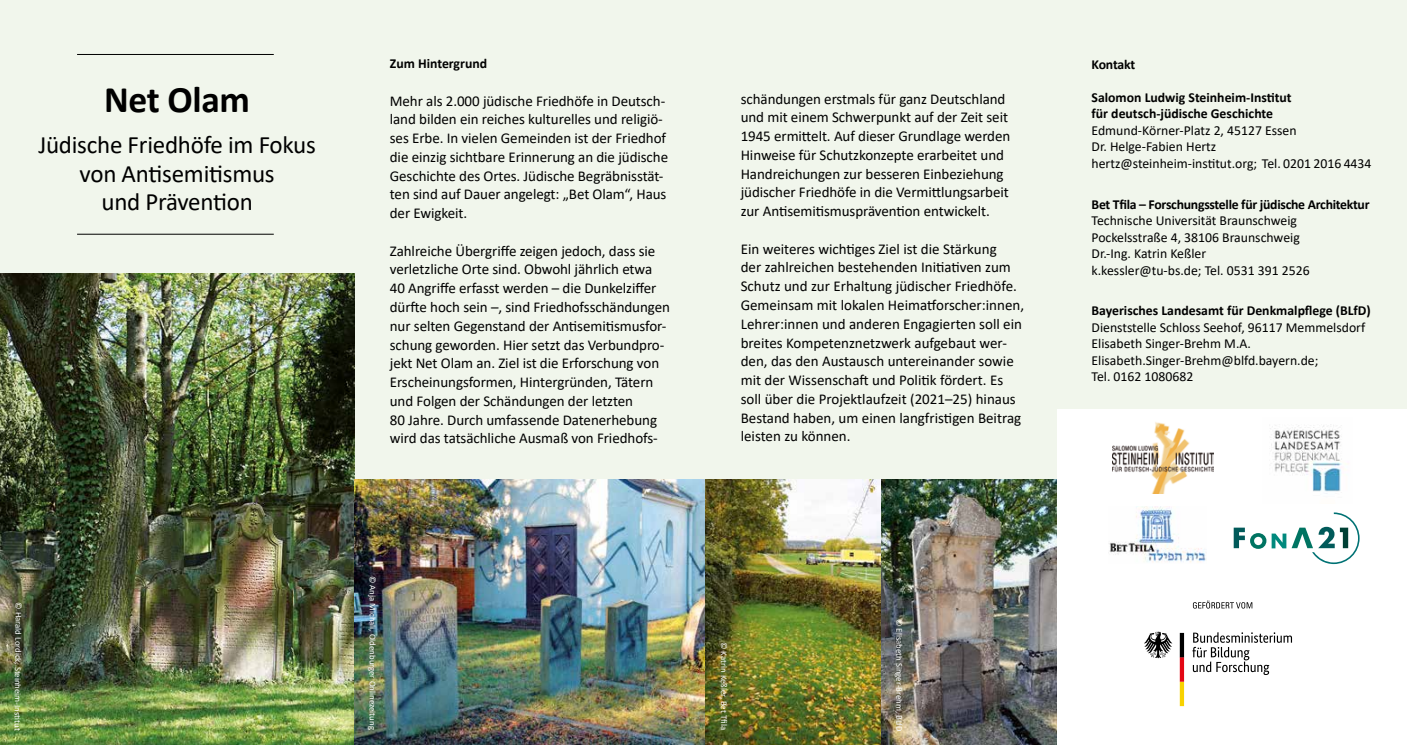
<style>
.page{position:relative;width:1407px;height:745px;background:#fff}
.page>*{position:absolute;margin:0;border:0;box-sizing:border-box;transform-origin:0 0}
.t1{font:700 37.5px "Calibri";letter-spacing:-.01em;color:#000}
.t2{font:25px/28.8px "Calibri";letter-spacing:-.01em;color:#000;text-align:center}
.t3{font:15px/18.8px "Calibri";letter-spacing:-.005em;color:#000}
.t4{font:13.75px/16.5px "Calibri";color:#000}
.t5{font:700 13.75px/16.5px "Calibri";color:#000}
.t6{font:700 13.75px "Calibri";letter-spacing:-.02em;color:#000}
.t7{font:8.75px "Calibri";color:#fff}
</style>
<div class="page">
<div style="left:1056px;top:0;width:351px;height:408px;background:#f1f6ec"></div>
<div style="left:0;top:0;width:1056px;height:744px;background:#f1f6ec"></div>
<hr style="left:77px;top:234px;width:197px;height:1px;background:#000">
<svg style="left:1192px;top:632px;width:100px;height:42px"></svg>
<svg style="left:1144px;top:631px;width:28px;height:27px"></svg>
<svg style="left:1180px;top:632px;width:4px;height:73px"></svg>
<svg style="left:1193px;top:600px;width:59px;height:8px"></svg>
<img style="left:881px;top:479px;width:175px;height:265px">
<img style="left:0;top:273px;width:354px;height:471px">
<hr style="left:77px;top:54px;width:197px;height:1px;background:#000">
<img style="left:1270px;top:424px;width:72px;height:70px">
<svg style="left:1233px;top:512px;width:126px;height:51px"></svg>
<img style="left:1112px;top:422px;width:101px;height:71px">
<img style="left:1109px;top:506px;width:97px;height:57px">
<img style="left:354px;top:479px;width:527px;height:265px">
<h1 class="t1" style="left:104px;top:73px;width:147px">Net Olam</h1>
<h2 class="t2" style="left:38px;top:129px;width:279px">Jüdische Friedhöfe im Fokus von Antisemitismus<br>und Prävention</h2>
<p class="t7" style="left:25px;top:602px;width:130px;rotate:91deg">© Harald Lordick, Steinheim-Insti tut</p>
<p class="t5" style="left:390px;top:55px;width:99px">Zum Hintergrund</p>
<p class="t3" style="left:390px;top:91px;width:280px">Mehr als 2.000 jüdische Friedhöfe in Deutsch&shy;land bilden ein reiches kulturelles und religiö&shy;ses Erbe. In vielen Gemeinden ist der Friedhof die einzig sichtbare Erinnerung an die jüdische Geschichte des Ortes. Jüdische Begräbnisstät&shy;ten sind auf Dauer angelegt: „Bet Olam“, Haus der Ewigkeit.</p>
<p class="t3" style="left:390px;top:241px;width:282px">Zahlreiche Übergriffe zeigen jedoch, dass sie verletzliche Orte sind. Obwohl jährlich etwa 40 Angriffe erfasst werden – die Dunkelziffer dürfte hoch sein –, sind Friedhofsschändungen nur selten Gegenstand der Antisemitismusfor&shy;schung geworden. Hier setzt das Verbundpro&shy;jekt Net Olam an. Ziel ist die Erforschung von Erscheinungsformen, Hintergründen, Tätern und Folgen der Schändungen der letzten<br>80 Jahre. Durch umfassende Datenerhebung wird das tatsächliche Ausmaß von Friedhofs-</p>
<p class="t3" style="left:741px;top:89px;width:271px">schändungen erstmals für ganz Deutschland und mit einem Schwerpunkt auf der Zeit seit 1945 ermittelt. Auf dieser Grundlage werden Hinweise für Schutzkonzepte erarbeitet und Handreichungen zur besseren Einbeziehung jüdischer Friedhöfe in die Vermittlungsarbeit zur Antisemitismusprävention entwickelt.</p>
<p class="t3" style="left:741px;top:239px;width:285px">Ein weiteres wichtiges Ziel ist die Stärkung<br>der zahlreichen bestehenden Initiativen zum Schutz und zur Erhaltung jüdischer Friedhöfe.<br>Gemeinsam mit lokalen Heimatforscher:innen, Lehrer:innen und anderen Engagierten soll ein breites Kompetenznetzwerk aufgebaut wer&shy;den, das den Austausch untereinander sowie mit der Wissenschaft und Politik fördert. Es soll über die Projektlaufzeit (2021–25) hinaus Bestand haben, um einen langfristigen Beitrag leisten zu können.</p>
<p class="t7" style="left:379px;top:575px;width:155px;rotate:90deg">© Anja Michali, Oldenburger Onlinezeitung</p>
<p class="t7" style="left:730px;top:641px;width:89px;rotate:90deg">© Katrin Keßler, Bet Tfila</p>
<p class="t7" style="left:731px;top:702px;width:27px;rotate:90deg">© BLfD</p>
<p class="t7" style="left:905px;top:618px;width:114px;rotate:90deg">© Elisabeth Singer-Brehm, BLfD</p>
<p class="t5" style="left:1091px;top:56px;width:45px">Kontakt</p>
<p class="t5" style="left:1091px;top:89px;width:202px">Salomon Ludwig Steinheim-Institut für deutsch-jüdische Geschichte</p>
<p class="t4" style="left:1091px;top:122px;width:281px">Edmund-Körner-Platz 2, 45127 Essen<br>Dr. Helge-Fabien Hertz hertz@steinheim-institut.org; Tel. 0201 2016 4434</p>
<p class="t6" style="left:1091px;top:194px;width:279px">Bet Tfila – Forschungsstelle für jüdische Architektur</p>
<p class="t4" style="left:1091px;top:212px;width:220px">Technische Universität Braunschweig Pockelsstraße 4, 38106 Braunschweig Dr.-Ing. Katrin Keßler k.kessler@tu-bs.de; Tel. 0531 391 2526</p>
<p class="t5" style="left:1091px;top:302px;width:281px">Bayerisches Landesamt für Denkmalpflege (BLfD)</p>
<p class="t4" style="left:1091px;top:318px;width:275px">Dienststelle Schloss Seehof, 96117 Memmelsdorf Elisabeth Singer-Brehm M.A.<br>Elisabeth.Singer-Brehm@blfd.bayern.de;<br>Tel. 0162 1080682</p>
</div>
